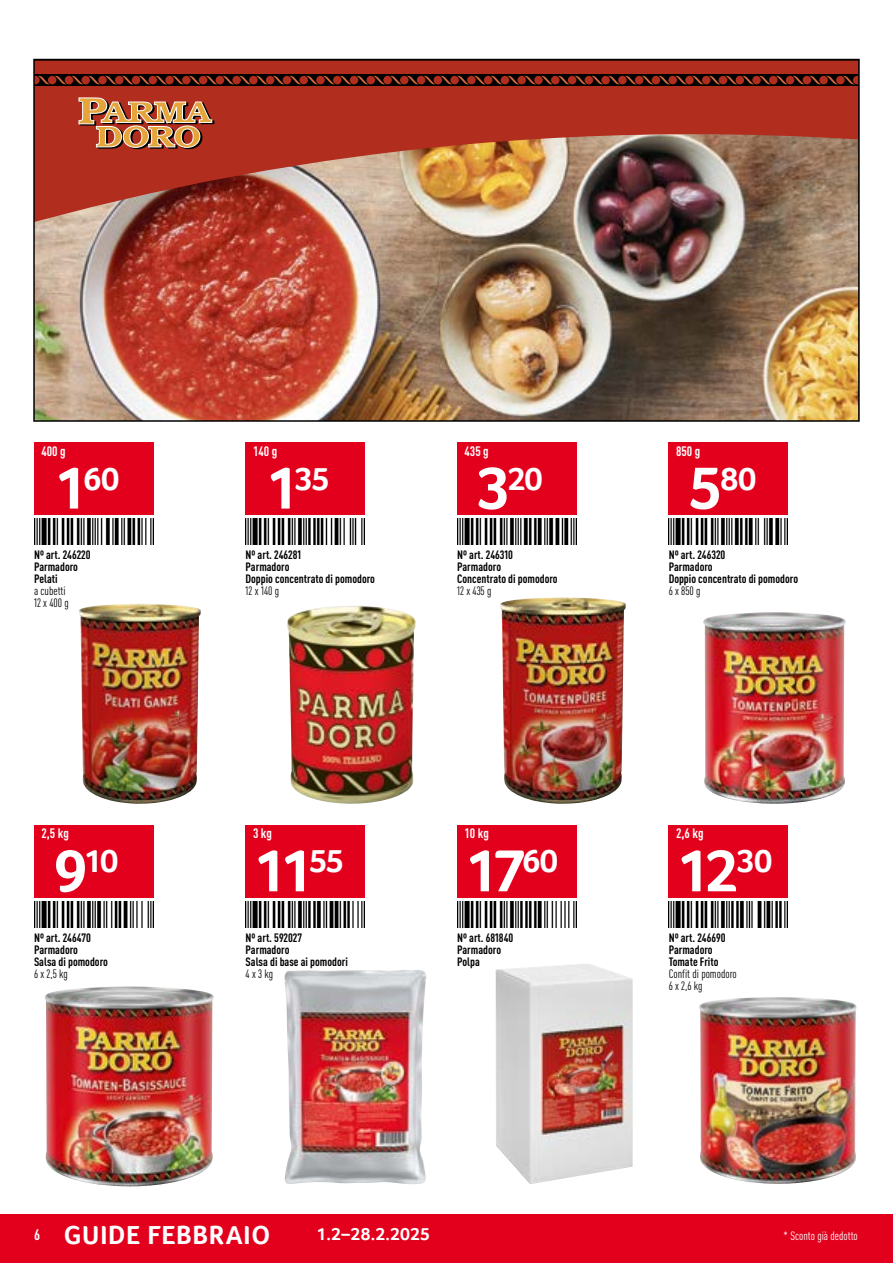
<style>
.page{position:relative;width:893px;height:1263px;background:#fff}
.page>*{position:absolute;margin:0;border:0;box-sizing:border-box;transform-origin:0 0}
.Preis_weiss{font:700 61.5px "Transgourmet";color:#fff}
.Preis_weiss-2{font:700 33.3px "Transgourmet";letter-spacing:-.03em;color:#fff}
.t1{font:700 26.7px "Transgourmet";letter-spacing:.03em;color:#fff}
.t2{font:700 18px "Transgourmet";letter-spacing:.01em;color:#fff}
.Unit_weiss{font:700 condensed 13.5px "DINOT";color:#fff}
.t3{font:700 condensed 12px/12px "DINOT";color:#000}
.t4{font:condensed 12px "DINOT";color:#000}
.t5{font:condensed 12px "DINOT";color:#fff}
.s1{font-size:61.5px}
.s2{font-family:"DINOT";font-stretch:condensed;font-size:15px}
</style>
<div class="page">
<div style="left:0;top:1214px;width:893px;height:49px;background:#e3001d"></div>
<img style="left:79px;top:604px;width:122px;height:200px">
<img style="left:287px;top:606px;width:128px;height:198px">
<img style="left:500px;top:597px;width:126px;height:207px">
<img style="left:703px;top:612px;width:143px;height:192px">
<img style="left:45px;top:986px;width:168px;height:200px">
<img style="left:284px;top:970px;width:142px;height:214px">
<img style="left:495px;top:964px;width:138px;height:220px">
<img style="left:699px;top:997px;width:158px;height:187px">
<img style="left:36px;top:62px;width:821px;height:357px">
<div style="left:33px;top:59px;width:827px;height:363px;border:2px solid #000"></div>
<div style="left:34px;top:442px;width:119px;height:72px;background:#e3001d"></div>
<img style="left:34px;top:519px;width:119px;height:25px">
<div style="left:246px;top:442px;width:119px;height:72px;background:#e3001d"></div>
<img style="left:246px;top:519px;width:119px;height:25px">
<div style="left:457px;top:442px;width:119px;height:72px;background:#e3001d"></div>
<img style="left:457px;top:519px;width:119px;height:25px">
<div style="left:669px;top:442px;width:119px;height:72px;background:#e3001d"></div>
<img style="left:669px;top:519px;width:119px;height:25px">
<div style="left:34px;top:825px;width:119px;height:72px;background:#e3001d"></div>
<img style="left:34px;top:901px;width:119px;height:26px">
<div style="left:246px;top:825px;width:119px;height:72px;background:#e3001d"></div>
<img style="left:246px;top:901px;width:119px;height:26px">
<div style="left:457px;top:825px;width:119px;height:72px;background:#e3001d"></div>
<img style="left:457px;top:901px;width:119px;height:26px">
<div style="left:669px;top:825px;width:119px;height:72px;background:#e3001d"></div>
<img style="left:669px;top:901px;width:119px;height:26px">
<p class="Unit_weiss" style="left:41px;top:443px;width:26px">400 g</p>
<p class="Preis_weiss-2" style="left:54px;top:459px;width:67px"><span class="s1">1</span>60</p>
<p class="t3" style="left:34px;top:548px;width:58px">Nº art. 246220</p>
<p class="t3" style="left:34px;top:560px;width:45px">Parmadoro<br>Pelati</p>
<p class="t4" style="left:34px;top:584px;width:33px">a cubetti</p>
<p class="t4" style="left:34px;top:596px;width:36px">12 x 400 g</p>
<p class="Unit_weiss" style="left:41px;top:825px;width:29px">2,5 kg</p>
<p class="Preis_weiss-2" style="left:54px;top:841px;width:66px"><span class="s1">9</span>10</p>
<p class="t3" style="left:34px;top:931px;width:59px">Nº art. 246470</p>
<p class="t3" style="left:34px;top:943px;width:75px">Parmadoro<br>Salsa di pomodoro</p>
<p class="t4" style="left:34px;top:966px;width:35px">6 x 2,5 kg</p>
<p class="Unit_weiss" style="left:253px;top:443px;width:26px">140 g</p>
<p class="Preis_weiss-2" style="left:265px;top:459px;width:66px"><span class="s1">1</span>35</p>
<p class="t3" style="left:246px;top:548px;width:57px">Nº art. 246281</p>
<p class="t3" style="left:246px;top:560px;width:131px">Parmadoro<br>Doppio concentrato di pomodoro</p>
<p class="t4" style="left:246px;top:584px;width:35px">12 x 140 g</p>
<p class="Unit_weiss" style="left:465px;top:443px;width:26px">435 g</p>
<p class="Preis_weiss-2" style="left:477px;top:459px;width:67px"><span class="s1">3</span>20</p>
<p class="t3" style="left:457px;top:548px;width:57px">Nº art. 246310</p>
<p class="t3" style="left:457px;top:560px;width:102px">Parmadoro<br>Concentrato di pomodoro</p>
<p class="t4" style="left:457px;top:584px;width:36px">12 x 435 g</p>
<p class="Unit_weiss" style="left:253px;top:825px;width:20px">3 kg</p>
<p class="Preis_weiss" style="left:253px;top:834px;width:93px">11<sup>55</sup></p>
<p class="t3" style="left:246px;top:931px;width:58px">Nº art. 592027</p>
<p class="t3" style="left:246px;top:943px;width:104px">Parmadoro<br>Salsa di base ai pomodori</p>
<p class="t4" style="left:246px;top:966px;width:29px">4 x 3 kg</p>
<p class="Unit_weiss" style="left:465px;top:825px;width:26px">10 kg</p>
<p class="Preis_weiss" style="left:465px;top:834px;width:95px">17<sup>60</sup></p>
<p class="t3" style="left:457px;top:931px;width:58px">Nº art. 681840</p>
<p class="t3" style="left:457px;top:943px;width:45px">Parmadoro<br>Polpa</p>
<p class="Unit_weiss" style="left:676px;top:443px;width:26px">850 g</p>
<p class="Preis_weiss-2" style="left:688px;top:459px;width:69px"><span class="s1">5</span>80</p>
<p class="t3" style="left:669px;top:548px;width:58px">Nº art. 246320</p>
<p class="t3" style="left:669px;top:560px;width:131px">Parmadoro<br>Doppio concentrato di pomodoro</p>
<p class="t4" style="left:669px;top:584px;width:33px">6 x 850 g</p>
<p class="Unit_weiss" style="left:676px;top:825px;width:29px">2,6 kg</p>
<p class="Preis_weiss" style="left:676px;top:834px;width:98px">12<sup>30</sup></p>
<p class="t3" style="left:669px;top:931px;width:58px">Nº art. 246690</p>
<p class="t3" style="left:669px;top:943px;width:51px">Parmadoro<br>Tomate Frito</p>
<p class="t4" style="left:669px;top:966px;width:70px">Confit di pomodoro</p>
<p class="t4" style="left:669px;top:978px;width:35px">6 x 2,6 kg</p>
<p class="t1" style="left:34px;top:1220px;width:238px"><span class="s2">6</span> GUIDE FEBBRAIO</p>
<p class="t2" style="left:316px;top:1224px;width:115px">1.2–28.2.2025</p>
<p class="t5" style="left:784px;top:1229px;width:76px">* Sconto già dedotto</p>
</div>
